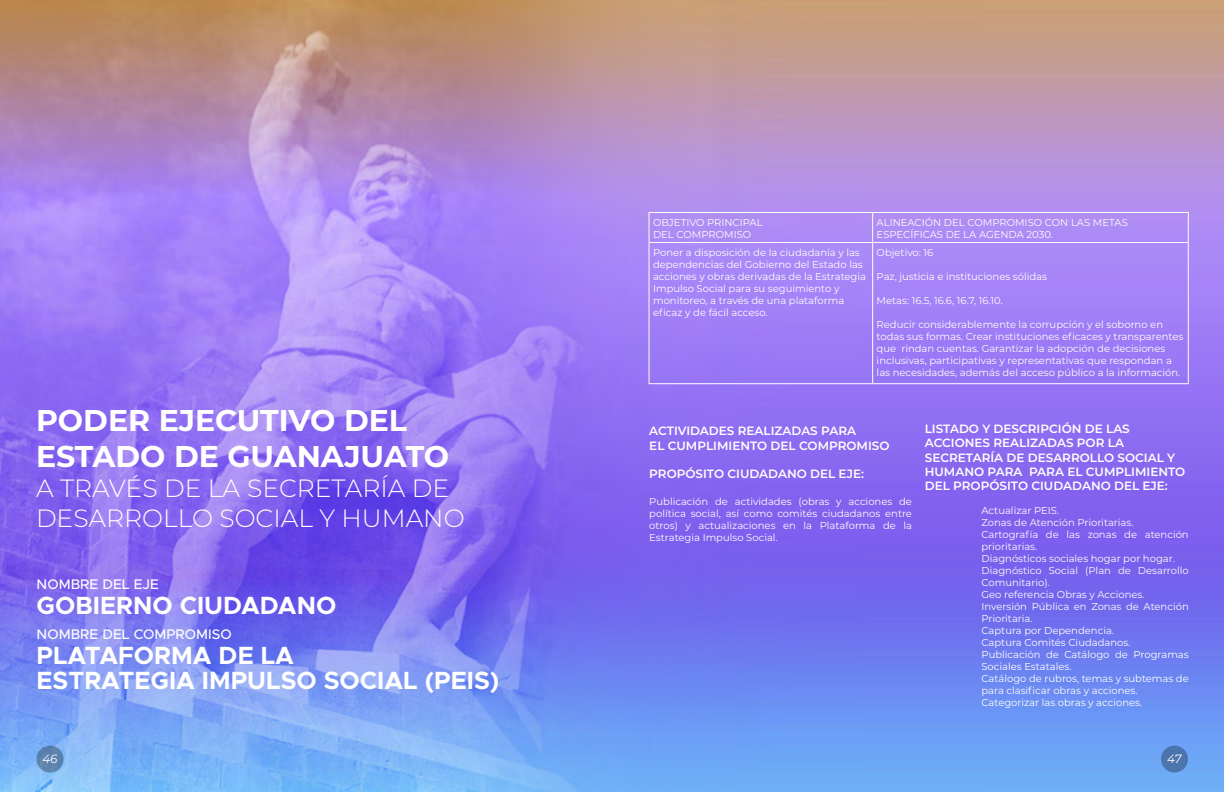
<style>
.page{position:relative;width:1224px;height:792px;background:#fff}
.page>*{position:absolute;margin:0;border:0;box-sizing:border-box;transform-origin:0 0}
.t1{font:700 30px/36px "Montserrat";color:#fff}
.t2{font:700 25px/25px "Metropolis";color:#fff}
.t3{font:300 25px/30px "Montserrat";color:#fff}
.t4{font:500 14px "Metropolis";color:#fff}
.t5{font:600 12px/14.4px "Montserrat";color:#fff}
.t6{font:italic 12px "Montserrat";color:#fff}
.t7{font:10px/12px "Montserrat";color:#fff}
</style>
<div class="page">
<img style="left:0;top:0;width:1224px;height:792px">
<div style="left:37px;top:746px;width:26px;height:27px;background:#5d83ae;border-radius:50%"></div>
<div style="left:1161px;top:746px;width:27px;height:27px;background:#4c74ad;border-radius:50%"></div>
<hr style="left:873px;top:212px;width:316px;height:1px;background:#fff">
<hr style="left:1188px;top:213px;width:1px;height:30px;background:#fff">
<hr style="left:649px;top:242px;width:224px;height:1px;background:#fff">
<hr style="left:873px;top:242px;width:315px;height:1px;background:#fff">
<hr style="left:1188px;top:243px;width:1px;height:140px;background:#fff">
<hr style="left:873px;top:383px;width:316px;height:1px;background:#fff">
<hr style="left:649px;top:212px;width:224px;height:1px;background:#fff">
<hr style="left:649px;top:213px;width:1px;height:30px;background:#fff">
<hr style="left:649px;top:243px;width:1px;height:140px;background:#fff">
<hr style="left:649px;top:383px;width:224px;height:1px;background:#fff">
<svg style="left:872px;top:213px;width:1px;height:29px"></svg>
<hr style="left:872px;top:243px;width:1px;height:140px;background:#fff">
<h1 class="t1" style="left:36px;top:400px;width:415px">PODER EJECUTIVO DEL<br>ESTADO DE GUANAJUATO</h1>
<h2 class="t3" style="left:36px;top:472px;width:430px">A TRAVÉS DE LA SECRETARÍA DE<br>DESARROLLO SOCIAL Y HUMANO</h2>
<h3 class="t4" style="left:37px;top:576px;width:124px">NOMBRE DEL EJE</h3>
<h2 class="t2" style="left:37px;top:593px;width:301px">GOBIERNO CIUDADANO</h2>
<h3 class="t4" style="left:37px;top:626px;width:197px">NOMBRE DEL COMPROMISO</h3>
<h2 class="t2" style="left:37px;top:643px;width:464px">PLATAFORMA DE LA<br>ESTRATEGIA IMPULSO SOCIAL (PEIS)</h2>
<p class="t7" style="left:653px;top:216px;width:111px">OBJETIVO PRINCIPAL<br>DEL COMPROMISO</p>
<p class="t7" style="left:877px;top:216px;width:253px">ALINEACIÓN DEL COMPROMISO CON LAS METAS<br>ESPECÍFICAS DE LA AGENDA 2030.</p>
<p class="t7" style="left:653px;top:246px;width:215px">Poner a disposición de la ciudadanía y las dependencias del Gobierno del Estado las acciones y obras derivadas de la Estrategia Impulso Social para su seguimiento y monitoreo, a través de una plataforma eficaz y de fácil acceso.</p>
<p class="t7" style="left:877px;top:246px;width:58px">Objetivo: 16</p>
<p class="t7" style="left:877px;top:270px;width:172px">Paz, justicia e instituciones sólidas</p>
<p class="t7" style="left:877px;top:294px;width:128px">Metas: 16.5, 16.6, 16.7, 16.10.</p>
<p class="t7" style="left:877px;top:318px;width:308px">Reducir considerablemente la corrupción y el soborno en todas sus formas. Crear instituciones eficaces y transparentes que rindan cuentas. Garantizar la adopción de decisiones inclusivas, participativas y representativas que respondan a las necesidades, además del acceso público a la información.</p>
<p class="t5" style="left:649px;top:423px;width:242px">ACTIVIDADES REALIZADAS PARA<br>EL CUMPLIMIENTO DEL COMPROMISO</p>
<p class="t5" style="left:649px;top:466px;width:216px">PROPÓSITO CIUDADANO DEL EJE:</p>
<p class="t7" style="left:649px;top:495px;width:264px;text-align:justify">Publicación de actividades (obras y acciones de política social, así como comités ciudadanos entre otros) y actualizaciones en la Plataforma de la Estrategia Impulso Social.</p>
<p class="t5" style="left:925px;top:421px;width:262px">LISTADO Y DESCRIPCIÓN DE LAS<br>ACCIONES REALIZADAS POR LA<br>SECRETARÍA DE DESARROLLO SOCIAL Y<br>HUMANO PARA PARA EL CUMPLIMIENTO<br>DEL PROPÓSITO CIUDADANO DEL EJE:</p>
<p class="t7" style="left:981px;top:504px;width:209px">Actualizar PEIS.<br>Zonas de Atención Prioritarias.<br>Cartografía de las zonas de atención prioritarias.<br>Diagnósticos sociales hogar por hogar.<br>Diagnóstico Social (Plan de Desarrollo<br>Comunitario).<br>Geo referencia Obras y Acciones.<br>Inversión Pública en Zonas de Atención<br>Prioritaria.<br>Captura por Dependencia.<br>Captura Comités Ciudadanos.<br>Publicación de Catálogo de Programas<br>Sociales Estatales.<br>Catálogo de rubros, temas y subtemas de para clasificar obras y acciones.<br>Categorizar las obras y acciones.</p>
<p class="t6" style="left:42px;top:750px;width:17px">46</p>
<p class="t6" style="left:1167px;top:751px;width:16px">47</p>
</div>
